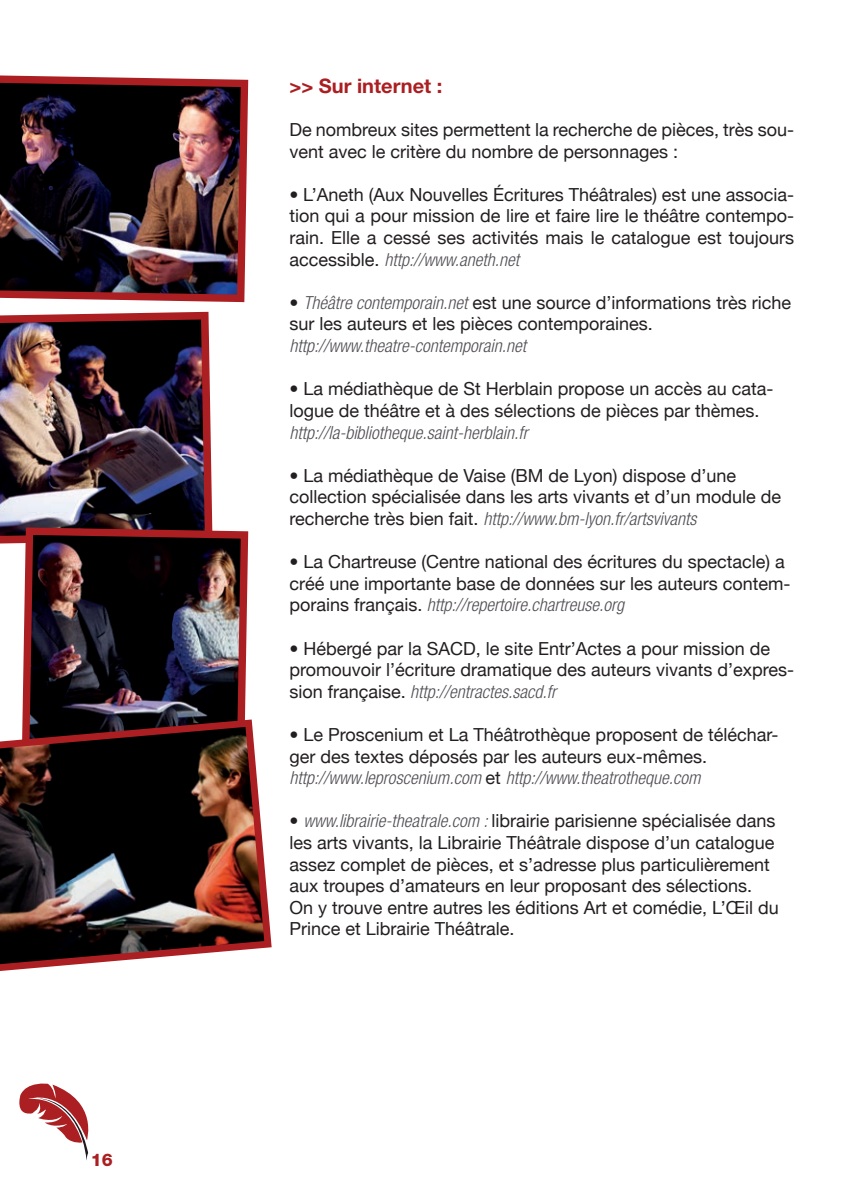
<style>
.page{position:relative;width:851px;height:1191px;background:#fff}
.page>*{position:absolute;margin:0;border:0;box-sizing:border-box;transform-origin:0 0}
.t1{font:700 20px "Helvetica Neue";color:#ab1e21}
.t2{font:18px/21.6px "Helvetica Neue";color:#231f20}
.t3{font:italic 300 condensed 18px "Helvetica Neue";color:#514e54}
.t4{font:800 17.4px "Helvetica Neue";color:#ab1e21}
.s1{font-weight:300;font-style:italic;font-stretch:condensed;color:#514e54}
</style>
<div class="page">
<img style="left:0;top:75px;width:249px;height:228px">
<img style="left:0;top:311px;width:213px;height:233px">
<img style="left:18px;top:523px;width:231px;height:193px">
<img style="left:0;top:716px;width:272px;height:255px">
<svg style="left:19px;top:1083px;width:70px;height:77px"></svg>
<p class="t4" style="left:91px;top:1149px;width:23px">16</p>
<p class="t1" style="left:289px;top:73px;width:154px">&gt;&gt; Sur internet :</p>
<p class="t2" style="left:289px;top:117px;width:506px">De nombreux sites permettent la recherche de pièces, très sou&shy;vent avec le critère du nombre de personnages :</p>
<p class="t2" style="left:289px;top:182px;width:506px;text-align:justify">• L’Aneth (Aux Nouvelles Écritures Théâtrales) est une associa&shy;tion qui a pour mission de lire et faire lire le théâtre contempo&shy;rain. Elle a cessé ses activités mais le catalogue est toujours accessible. <span class="s1">http://www.aneth.net</span></p>
<p class="t2" style="left:289px;top:290px;width:503px">• <span class="s1">Théâtre contemporain.net</span> est une source d’informations très riche sur les auteurs et les pièces contemporaines.</p>
<p class="t3" style="left:289px;top:335px;width:238px">http://www.theatre-contemporain.net</p>
<p class="t2" style="left:289px;top:377px;width:485px">• La médiathèque de St Herblain propose un accès au cata&shy;logue de théâtre et à des sélections de pièces par thèmes.</p>
<p class="t3" style="left:289px;top:422px;width:240px">http://la-bibliotheque.saint-herblain.fr</p>
<p class="t2" style="left:289px;top:463px;width:493px">• La médiathèque de Vaise (BM de Lyon) dispose d’une collection spécialisée dans les arts vivants et d’un module de recherche très bien fait. <span class="s1">http://www.bm-lyon.fr/artsvivants</span></p>
<p class="t2" style="left:289px;top:549px;width:502px">• La Chartreuse (Centre national des écritures du spectacle) a créé une importante base de données sur les auteurs contem&shy;porains français. <span class="s1">http://repertoire.chartreuse.org</span></p>
<p class="t2" style="left:289px;top:636px;width:506px">• Hébergé par la SACD, le site Entr’Actes a pour mission de promouvoir l’écriture dramatique des auteurs vivants d’expres&shy;sion française. <span class="s1">http://entractes.sacd.fr</span></p>
<p class="t2" style="left:289px;top:722px;width:490px">• Le Proscenium et La Théâtrothèque proposent de téléchar&shy;ger des textes déposés par les auteurs eux-mêmes. <span class="s1">http://www.leproscenium.com</span> et <span class="s1">http://www.theatrotheque.com</span></p>
<p class="t2" style="left:289px;top:809px;width:491px">• <span class="s1">www.librairie-theatrale.com :</span> librairie parisienne spécialisée dans les arts vivants, la Librairie Théâtrale dispose d’un catalogue assez complet de pièces, et s’adresse plus particulièrement aux troupes d’amateurs en leur proposant des sélections.<br>On y trouve entre autres les éditions Art et comédie, L’Œil du Prince et Librairie Théâtrale.</p>
</div>
